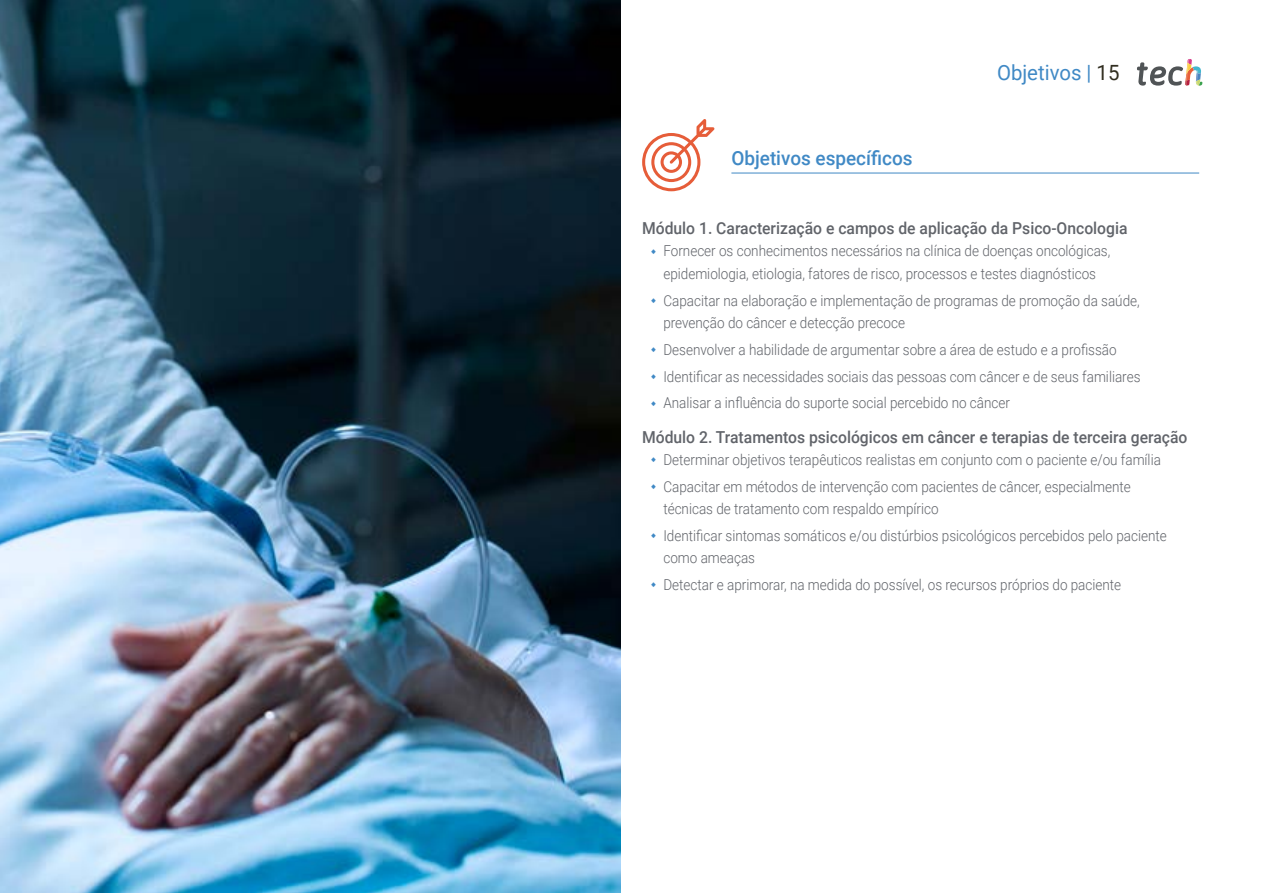
<style>
.page{position:relative;width:1263px;height:893px;background:#fff}
.page>*{position:absolute;margin:0;border:0;box-sizing:border-box;transform-origin:0 0}
.t1{font:21px "Roboto";color:#4089c5}
.t2{font:500 19.5px "Roboto";color:#4089c5}
.t3{font:500 16.5px "Roboto";color:#61646a;scale:.95 1}
.t4{font:300 15px/26.7px "Roboto";color:#61646a;scale:.9 1}
.s1{color:#312e20}
</style>
<div class="page">
<hr style="left:731px;top:173px;width:468px;height:1px;background:#4089c5">
<svg style="left:1137px;top:59px;width:65px;height:27px"></svg>
<img style="left:0;top:0;width:621px;height:893px">
<svg style="left:642px;top:119px;width:72px;height:72px"></svg>
<h2 class="t2" style="left:731px;top:144px;width:183px">Objetivos específicos</h2>
<h1 class="t1" style="left:997px;top:57px;width:124px">Objetivos | <span class="s1">15</span></h1>
<p class="t3" style="left:642px;top:216px;width:512px">Módulo 1. Caracterização e campos de aplicação da Psico-Oncologia</p>
<p class="t4" style="left:663px;top:239px;width:498px;line-height:22.5px">Fornecer os conhecimentos necessários na clínica de doenças oncológicas, epidemiologia, etiologia, fatores de risco, processos e testes diagnósticos</p>
<p class="t4" style="left:663px;top:288px;width:531px;line-height:22.5px">Capacitar na elaboração e implementação de programas de promoção da saúde, prevenção do câncer e detecção precoce</p>
<p class="t4" style="left:663px;top:336px;width:532px">Desenvolver a habilidade de argumentar sobre a área de estudo e a profissão<br>Identificar as necessidades sociais das pessoas com câncer e de seus familiares<br>Analisar a influência do suporte social percebido no câncer</p>
<p class="t3" style="left:642px;top:425px;width:575px">Módulo 2. Tratamentos psicológicos em câncer e terapias de terceira geração</p>
<p class="t4" style="left:663px;top:446px;width:554px">Determinar objetivos terapêuticos realistas em conjunto com o paciente e/ou família<br>Capacitar em métodos de intervenção com pacientes de câncer, especialmente</p>
<p class="t4" style="left:663px;top:495px;width:561px">técnicas de tratamento com respaldo empírico<br>Identificar sintomas somáticos e/ou distúrbios psicológicos percebidos pelo paciente</p>
<p class="t4" style="left:663px;top:544px;width:510px">como ameaças<br>Detectar e aprimorar, na medida do possível, os recursos próprios do paciente</p>
</div>
